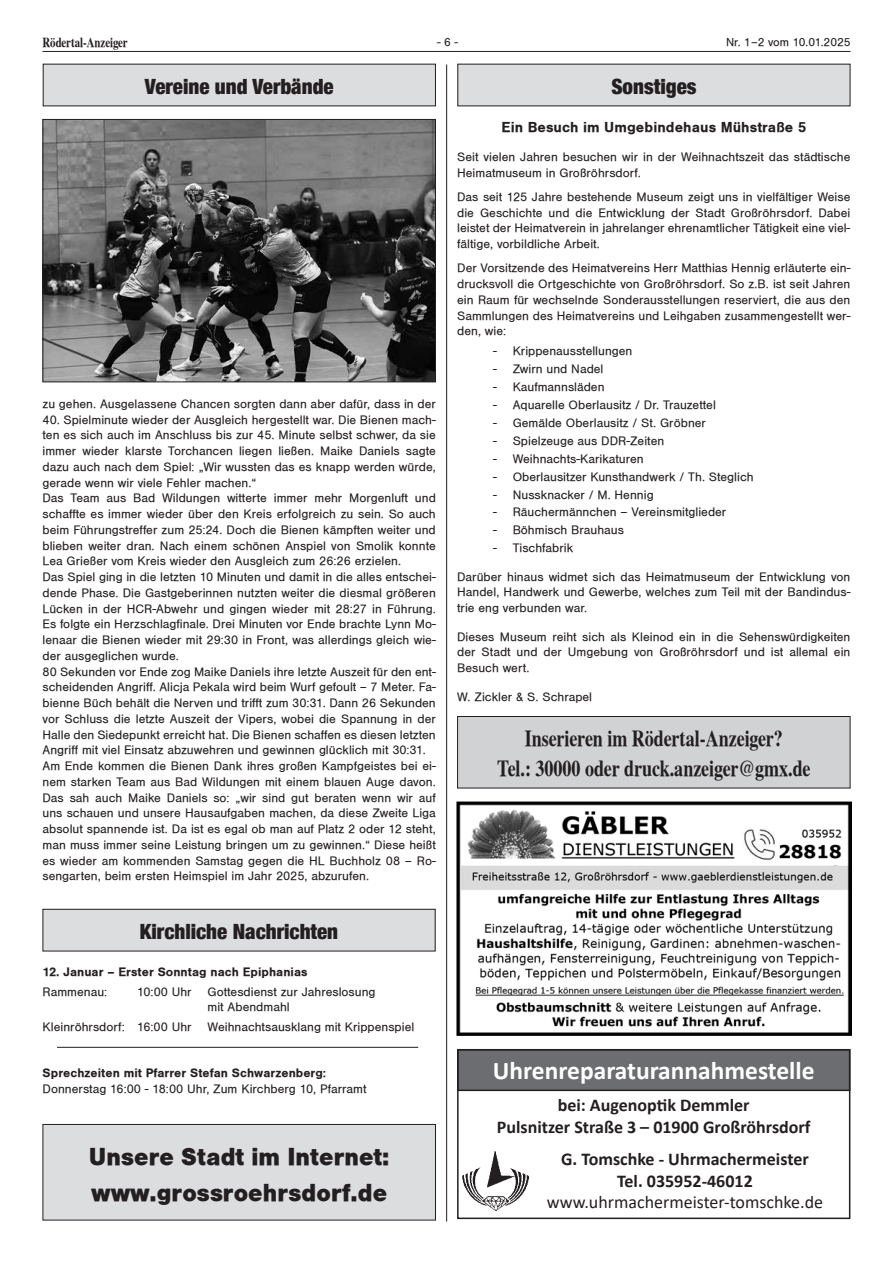
<style>
.page{position:relative;width:893px;height:1263px;background:#fff}
.page>*{position:absolute;margin:0;border:0;box-sizing:border-box;transform-origin:0 0}
.t1{font:900 25.5px/36px "Sans";color:#231f20;scale:.94 1}
.t2{font:700 25.5px "Calibri";color:#fff}
.t3{font:22.5px/30px "Roman PS Bold";color:#231f20;text-align:center;scale:.8 1}
.t4{font:900 condensed 21px "Helvetica Neue";color:#231f20}
.t5{font:700 18px/21.6px "Calibri";color:#231f20;text-align:center}
.t6{font:18px "Calibri";color:#231f20}
.t7{font:700 15px "Sans";letter-spacing:.005em;color:#231f20}
.t8{font:13.5px "Roman PS Bold";color:#231f20;scale:.8 1}
.t9{font:12.75px/15.8px "Sans";color:#231f20;text-align:justify}
.t10{font:700 12.75px "Sans";color:#231f20}
.t11{font:12px "Sans";color:#231f20}
</style>
<div class="page">
<hr style="left:43px;top:51px;width:807px;height:1px;background:#231f20">
<img style="left:456px;top:801px;width:396px;height:234px">
<div style="left:458px;top:716px;width:392px;height:72px;background:#d1d2d4"></div>
<div style="left:457px;top:716px;width:393px;height:72px;border:1px solid #231f20"></div>
<div style="left:458px;top:1050px;width:392px;height:40px;background:#6c6d70"></div>
<div style="left:457px;top:1049px;width:393px;height:42px;border:2px solid #231f20"></div>
<div style="left:457px;top:1049px;width:393px;height:170px;border:2px solid #231f20"></div>
<img style="left:462px;top:1151px;width:67px;height:60px">
<div style="left:43px;top:909px;width:392px;height:42px;background:#dcdddf"></div>
<div style="left:43px;top:909px;width:393px;height:42px;border:1px solid #231f20"></div>
<hr style="left:57px;top:1047px;width:361px;height:1px;background:#231f20">
<hr style="left:446px;top:64px;width:1px;height:1157px;background:#231f20">
<div style="left:43px;top:64px;width:392px;height:42px;background:#dcdddf"></div>
<img style="left:45px;top:121px;width:389px;height:259px">
<div style="left:43px;top:119px;width:393px;height:263px;border:1px solid #231f20"></div>
<div style="left:43px;top:1124px;width:392px;height:96px;background:#dcdddf"></div>
<div style="left:43px;top:1124px;width:393px;height:96px;border:1px solid #231f20"></div>
<div style="left:458px;top:64px;width:392px;height:42px;background:#dcdddf"></div>
<p class="t8" style="left:43px;top:34px;width:108px">Rödertal-Anzeiger</p>
<p class="t11" style="left:437px;top:35px;width:23px">- 6 -</p>
<p class="t11" style="left:726px;top:35px;width:126px">Nr. 1–2 vom 10.01.2025</p>
<h3 class="t4" style="left:145px;top:69px;width:190px">Vereine und Verbände</h3>
<p class="t9" style="left:43px;top:396px;width:395px">zu gehen. Ausgelassene Chancen sorgten dann aber dafür, dass in der</p>
<p class="t9" style="left:43px;top:412px;width:395px;text-align:left">40. Spielminute wieder der Ausgleich hergestellt war. Die Bienen mach&shy;ten es sich auch im Anschluss bis zur 45. Minute selbst schwer, da sie immer wieder klarste Torchancen liegen ließen. Maike Daniels sagte dazu auch nach dem Spiel: „Wir wussten das es knapp werden würde, gerade wenn wir viele Fehler machen.“<br>Das Team aus Bad Wildungen witterte immer mehr Morgenluft und schaffte es immer wieder über den Kreis erfolgreich zu sein. So auch beim Führungstreffer zum 25:24. Doch die Bienen kämpften weiter und blieben weiter dran. Nach einem schönen Anspiel von Smolik konnte Lea Grießer vom Kreis wieder den Ausgleich zum 26:26 erzielen.<br>Das Spiel ging in die letzten 10 Minuten und damit in die alles entschei&shy;dende Phase. Die Gastgeberinnen nutzten weiter die diesmal größeren Lücken in der HCR-Abwehr und gingen wieder mit 28:27 in Führung.<br>Es folgte ein Herzschlagfinale. Drei Minuten vor Ende brachte Lynn Mo&shy;lenaar die Bienen wieder mit 29:30 in Front, was allerdings gleich wie&shy;der ausgeglichen wurde.<br>80 Sekunden vor Ende zog Maike Daniels ihre letzte Auszeit für den ent&shy;scheidenden Angriff. Alicja Pekala wird beim Wurf gefoult – 7 Meter. Fa&shy;bienne Büch behält die Nerven und trifft zum 30:31. Dann 26 Sekunden vor Schluss die letzte Auszeit der Vipers, wobei die Spannung in der Halle den Siedepunkt erreicht hat. Die Bienen schaffen es diesen letzten Angriff mit viel Einsatz abzuwehren und gewinnen glücklich mit 30:31.<br>Am Ende kommen die Bienen Dank ihres großen Kampfgeistes bei ei&shy;nem starken Team aus Bad Wildungen mit einem blauen Auge davon.<br>Das sah auch Maike Daniels so: „wir sind gut beraten wenn wir auf uns schauen und unsere Hausaufgaben machen, da diese Zweite Liga absolut spannende ist. Da ist es egal ob man auf Platz 2 oder 12 steht, man muss immer seine Leistung bringen um zu gewinnen.“ Diese heißt es wieder am kommenden Samstag gegen die HL Buchholz 08 – Ro&shy;sengarten, beim ersten Heimspiel im Jahr 2025, abzurufen.</p>
<h3 class="t4" style="left:140px;top:914px;width:200px">Kirchliche Nachrichten</h3>
<p class="t10" style="left:43px;top:964px;width:267px">12. Januar – Erster Sonntag nach Epiphanias</p>
<p class="t9" style="left:43px;top:984px;width:66px">Rammenau:</p>
<p class="t9" style="left:208px;top:984px;width:169px;text-indent:-70px">10:00 Uhr Gottesdienst zur Jahreslosung mit Abendmahl</p>
<p class="t9" style="left:43px;top:1019px;width:373px">Kleinröhrsdorf: 16:00 Uhr Weihnachtsausklang mit Krippenspiel</p>
<p class="t10" style="left:43px;top:1065px;width:285px">Sprechzeiten mit Pfarrer Stefan Schwarzenberg:</p>
<p class="t9" style="left:43px;top:1081px;width:325px">Donnerstag 16:00 - 18:00 Uhr, Zum Kirchberg 10, Pfarramt</p>
<h1 class="t1" style="left:89px;top:1138px;width:321px">Unsere Stadt im Internet: www.grossroehrsdorf.de</h1>
<h3 class="t4" style="left:611px;top:69px;width:87px">Sonstiges</h3>
<p class="t7" style="left:501px;top:119px;width:306px">Ein Besuch im Umgebindehaus Mühstraße 5</p>
<p class="t9" style="left:457px;top:149px;width:395px">Seit vielen Jahren besuchen wir in der Weihnachtszeit das städtische<br>Heimatmuseum in Großröhrsdorf.</p>
<p class="t9" style="left:457px;top:189px;width:395px">Das seit 125 Jahre bestehende Museum zeigt uns in vielfältiger Weise die Geschichte und die Entwicklung der Stadt Großröhrsdorf. Dabei leistet der Heimatverein in jahrelanger ehrenamtlicher Tätigkeit eine viel&shy;fältige, vorbildliche Arbeit.</p>
<p class="t9" style="left:457px;top:261px;width:395px">Der Vorsitzende des Heimatvereins Herr Matthias Hennig erläuterte ein&shy;drucksvoll die Ortgeschichte von Großröhrsdorf. So z.B. ist seit Jahren ein Raum für wechselnde Sonderausstellungen reserviert, die aus den Sammlungen des Heimatvereins und Leihgaben zusammengestellt wer&shy;den, wie:</p>
<p class="t9" style="left:493px;top:344px;width:141px">- Krippenausstellungen</p>
<p class="t9" style="left:493px;top:361px;width:112px">- Zwirn und Nadel</p>
<p class="t9" style="left:493px;top:379px;width:113px">- Kaufmannsläden</p>
<p class="t9" style="left:493px;top:397px;width:224px">- Aquarelle Oberlausitz / Dr. Trauzettel</p>
<p class="t9" style="left:493px;top:415px;width:214px">- Gemälde Oberlausitz / St. Gröbner</p>
<p class="t9" style="left:493px;top:433px;width:173px">- Spielzeuge aus DDR-Zeiten</p>
<p class="t9" style="left:493px;top:451px;width:152px">- Weihnachts-Karikaturen</p>
<p class="t9" style="left:493px;top:469px;width:262px">- Oberlausitzer Kunsthandwerk / Th. Steglich</p>
<p class="t9" style="left:493px;top:487px;width:162px">- Nussknacker / M. Hennig</p>
<p class="t9" style="left:493px;top:504px;width:235px">- Räuchermännchen – Vereinsmitglieder</p>
<p class="t9" style="left:493px;top:522px;width:132px">- Böhmisch Brauhaus</p>
<p class="t9" style="left:493px;top:540px;width:82px">- Tischfabrik</p>
<p class="t9" style="left:457px;top:569px;width:395px">Darüber hinaus widmet sich das Heimatmuseum der Entwicklung von Handel, Handwerk und Gewerbe, welches zum Teil mit der Bandindus&shy;trie eng verbunden war.</p>
<p class="t9" style="left:457px;top:629px;width:395px">Dieses Museum reiht sich als Kleinod ein in die Sehenswürdigkeiten der Stadt und der Umgebung von Großröhrsdorf und ist allemal ein Besuch wert.</p>
<p class="t9" style="left:457px;top:689px;width:137px">W. Zickler &amp; S. Schrapel</p>
<h2 class="t3" style="left:497px;top:723px;width:393px">Inserieren im Rödertal-Anzeiger?<br>Tel.: 30000 oder druck.anzeiger@gmx.de</h2>
<h1 class="t2" style="left:493px;top:1052px;width:323px">Uhrenreparaturannahmestelle</h1>
<h3 class="t5" style="left:497px;top:1094px;width:315px">bei: Augenoptik Demmler<br>Pulsnitzer Straße 3 – 01900 Großröhrsdorf</h3>
<h3 class="t5" style="left:561px;top:1148px;width:249px">G. Tomschke - Uhrmachermeister<br>Tel. 035952-46012</h3>
<h3 class="t6" style="left:547px;top:1189px;width:278px">www.uhrmachermeister-tomschke.de</h3>
</div>
